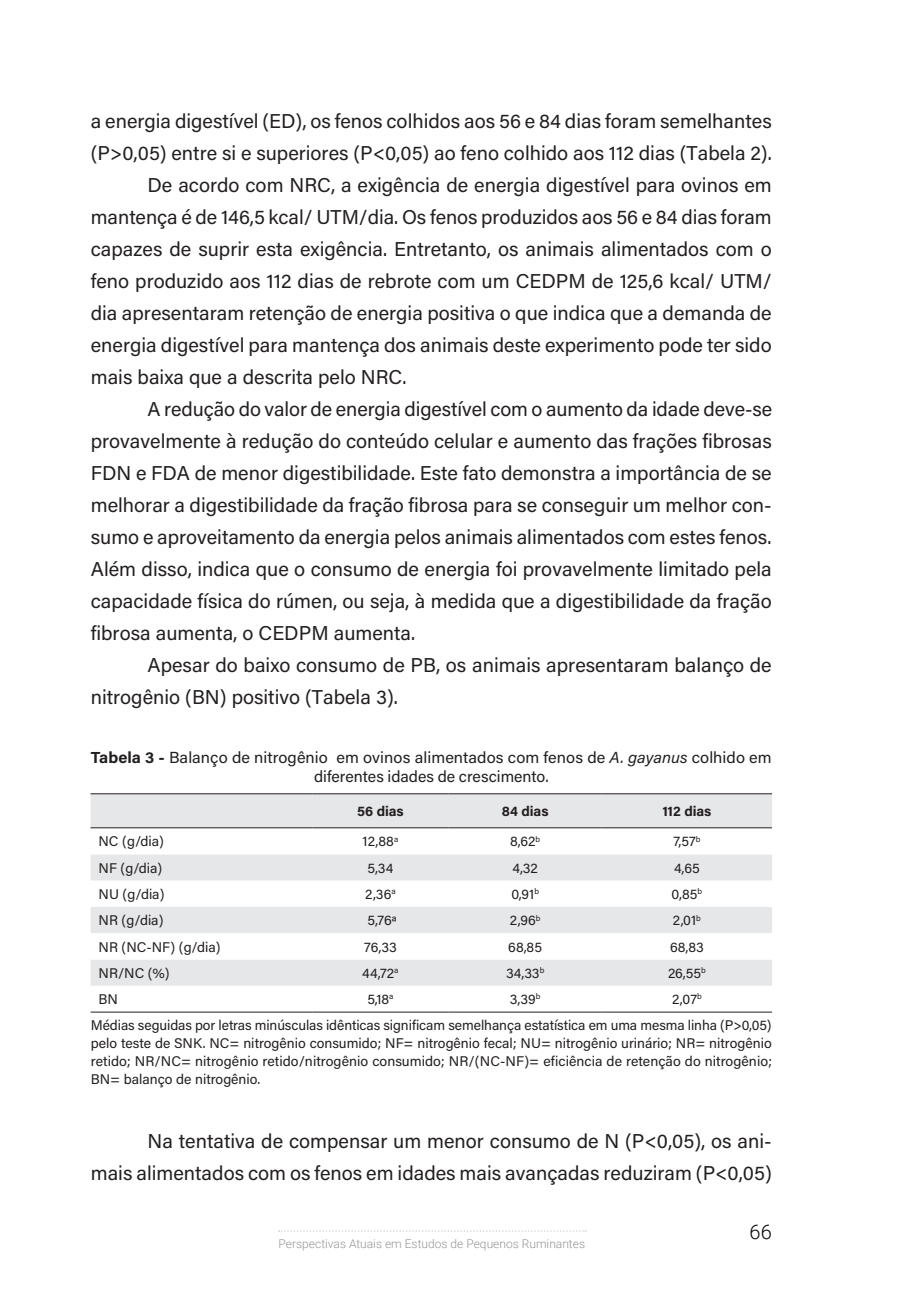
<style>
.page{position:relative;width:908px;height:1304px;background:#fff}
.page>*{position:absolute;margin:0;border:0;box-sizing:border-box;transform-origin:0 0}
._04_texto{font:20px/32px "Acumin Pro";color:#231f20}
.t1{font:300 20px "Roboto";color:#040101}
._06_figura-quadro-tabela{font:16px/19.2px "Acumin Pro";letter-spacing:.005em;color:#231f20;text-align:center}
.Texto_Esquerda_Preto{font:14px/18px "Acumin Pro";color:#231f20;text-align:justify}
.Texto_Centro_Preto{font:14px "Acumin Pro";color:#231f20}
.Texto_Centro_Preto-2{font:700 14px "Acumin Pro";letter-spacing:-.005em;color:#231f20}
.t2{font:300 12px "Roboto";color:#939598}
.s1{font-weight:700}
.s2{font-style:italic}
</style>
<div class="page">
<svg style="left:278px;top:1230px;width:308px;height:2px"></svg>
<div style="left:90px;top:794px;width:681px;height:33px;background:#e6e7e9"></div>
<svg style="left:90px;top:828px;width:681px;height:184px"></svg>
<hr style="left:90px;top:793px;width:222px;height:1px;background:#231f20">
<hr style="left:312px;top:793px;width:136px;height:1px;background:#231f20">
<hr style="left:448px;top:793px;width:153px;height:1px;background:#231f20">
<hr style="left:601px;top:793px;width:170px;height:1px;background:#231f20">
<hr style="left:90px;top:827px;width:222px;height:1px;background:#231f20">
<hr style="left:312px;top:827px;width:136px;height:1px;background:#231f20">
<hr style="left:448px;top:827px;width:153px;height:1px;background:#231f20">
<hr style="left:601px;top:827px;width:170px;height:1px;background:#231f20">
<hr style="left:90px;top:1012px;width:222px;height:1px;background:#231f20">
<hr style="left:312px;top:1012px;width:136px;height:1px;background:#231f20">
<hr style="left:448px;top:1012px;width:153px;height:1px;background:#231f20">
<hr style="left:601px;top:1012px;width:170px;height:1px;background:#231f20">
<p class="_04_texto" style="left:91px;top:104px;width:682px">a energia digestível (ED), os fenos colhidos aos 56 e 84 dias foram semelhantes (P&gt;0,05) entre si e superiores (P&lt;0,05) ao feno colhido aos 112 dias (Tabela 2).</p>
<p class="_04_texto" style="left:91px;top:168px;width:682px;text-align:justify;text-indent:57px">De acordo com NRC, a exigência de energia digestível para ovinos em mantença é de 146,5 kcal/ UTM/dia. Os fenos produzidos aos 56 e 84 dias foram capazes de suprir esta exigência. Entretanto, os animais alimentados com o feno produzido aos 112 dias de rebrote com um CEDPM de 125,6 kcal/ UTM/ dia apresentaram retenção de energia positiva o que indica que a demanda de energia digestível para mantença dos animais deste experimento pode ter sido mais baixa que a descrita pelo NRC.</p>
<p class="_04_texto" style="left:91px;top:392px;width:682px;text-align:justify;text-indent:57px">A redução do valor de energia digestível com o aumento da idade deve-se provavelmente à redução do conteúdo celular e aumento das frações fibrosas FDN e FDA de menor digestibilidade. Este fato demonstra a importância de se melhorar a digestibilidade da fração fibrosa para se conseguir um melhor con&shy;sumo e aproveitamento da energia pelos animais alimentados com estes fenos.<br>Além disso, indica que o consumo de energia foi provavelmente limitado pela capacidade física do rúmen, ou seja, à medida que a digestibilidade da fração fibrosa aumenta, o CEDPM aumenta.</p>
<p class="_04_texto" style="left:91px;top:648px;width:682px;text-indent:57px">Apesar do baixo consumo de PB, os animais apresentaram balanço de nitrogênio (BN) positivo (Tabela 3).</p>
<p class="_06_figura-quadro-tabela" style="left:91px;top:747px;width:682px"><span class="s1">Tabela 3 -</span> Balanço de nitrogênio em ovinos alimentados com fenos de <span class="s2">A. gayanus</span> colhido em diferentes idades de crescimento.</p>
<p class="Texto_Centro_Preto-2" style="left:357px;top:801px;width:48px">56 dias</p>
<p class="Texto_Centro_Preto-2" style="left:501px;top:801px;width:48px">84 dias</p>
<p class="Texto_Centro_Preto-2" style="left:662px;top:801px;width:51px">112 dias</p>
<p class="Texto_Esquerda_Preto" style="left:98px;top:832px;width:67px">NC (g/dia)</p>
<p class="Texto_Centro_Preto" style="left:362px;top:832px;width:37px">12,88<sup>a</sup></p>
<p class="Texto_Centro_Preto" style="left:510px;top:832px;width:31px">8,62<sup>b</sup></p>
<p class="Texto_Centro_Preto" style="left:673px;top:832px;width:29px">7,57<sup>b</sup></p>
<p class="Texto_Esquerda_Preto" style="left:98px;top:858px;width:65px">NF (g/dia)</p>
<p class="Texto_Centro_Preto" style="left:367px;top:858px;width:27px">5,34</p>
<p class="Texto_Centro_Preto" style="left:512px;top:858px;width:27px">4,32</p>
<p class="Texto_Centro_Preto" style="left:673px;top:858px;width:27px">4,65</p>
<p class="Texto_Esquerda_Preto" style="left:98px;top:884px;width:67px">NU (g/dia)</p>
<p class="Texto_Centro_Preto" style="left:365px;top:884px;width:32px">2,36<sup>a</sup></p>
<p class="Texto_Centro_Preto" style="left:511px;top:884px;width:29px">0,91<sup>b</sup></p>
<p class="Texto_Centro_Preto" style="left:671px;top:884px;width:32px">0,85<sup>b</sup></p>
<p class="Texto_Esquerda_Preto" style="left:98px;top:911px;width:66px">NR (g/dia)</p>
<p class="Texto_Centro_Preto" style="left:367px;top:911px;width:31px">5,76ª</p>
<p class="Texto_Centro_Preto" style="left:509px;top:911px;width:32px">2,96<sup>b</sup></p>
<p class="Texto_Centro_Preto" style="left:672px;top:911px;width:29px">2,01<sup>b</sup></p>
<p class="Texto_Esquerda_Preto" style="left:98px;top:937px;width:123px">NR (NC-NF) (g/dia)</p>
<p class="Texto_Centro_Preto" style="left:364px;top:937px;width:34px">76,33</p>
<p class="Texto_Centro_Preto" style="left:508px;top:937px;width:35px">68,85</p>
<p class="Texto_Centro_Preto" style="left:669px;top:937px;width:35px">68,83</p>
<p class="Texto_Esquerda_Preto" style="left:98px;top:963px;width:73px">NR/NC (%)</p>
<p class="Texto_Centro_Preto" style="left:362px;top:963px;width:38px">44,72<sup>a</sup></p>
<p class="Texto_Centro_Preto" style="left:506px;top:963px;width:40px">34,33<sup>b</sup></p>
<p class="Texto_Centro_Preto" style="left:667px;top:963px;width:39px">26,55<sup>b</sup></p>
<p class="Texto_Esquerda_Preto" style="left:98px;top:990px;width:21px">BN</p>
<p class="Texto_Centro_Preto" style="left:367px;top:989px;width:28px">5,18<sup>a</sup></p>
<p class="Texto_Centro_Preto" style="left:509px;top:989px;width:32px">3,39<sup>b</sup></p>
<p class="Texto_Centro_Preto" style="left:671px;top:989px;width:31px">2,07<sup>b</sup></p>
<p class="Texto_Esquerda_Preto" style="left:91px;top:1016px;width:682px">Médias seguidas por letras minúsculas idênticas significam semelhança estatística em uma mesma linha (P&gt;0,05) pelo teste de SNK. NC= nitrogênio consumido; NF= nitrogênio fecal; NU= nitrogênio urinário; NR= nitrogênio retido; NR/NC= nitrogênio retido/nitrogênio consumido; NR/(NC-NF)= eficiência de retenção do nitrogênio; BN= balanço de nitrogênio.</p>
<p class="_04_texto" style="left:91px;top:1125px;width:682px;text-align:right">Na tentativa de compensar um menor consumo de N (P&lt;0,05), os ani-<br>mais alimentados com os fenos em idades mais avançadas reduziram (P&lt;0,05)</p>
<p class="t2" style="left:278px;top:1235px;width:308px">Perspectivas Atuais em Estudos de Pequenos Ruminantes</p>
<p class="t1" style="left:749px;top:1218px;width:24px">66</p>
</div>
